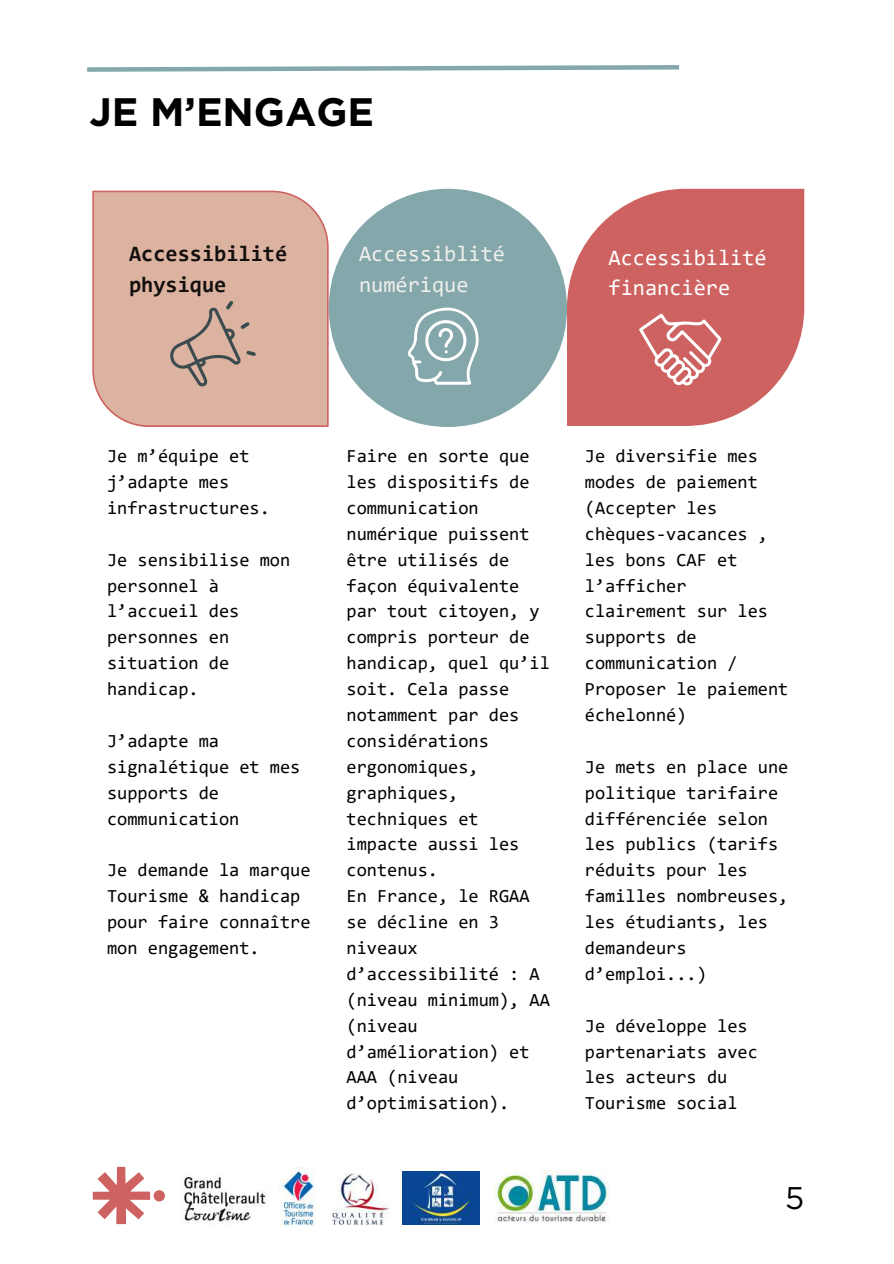
<style>
.page{position:relative;width:894px;height:1264px;background:#fff}
.page>*{position:absolute;margin:0;border:0;box-sizing:border-box;transform-origin:0 0}
.t1{font:700 39.6px "Gotham";color:#000}
.t2{font:31.35px "Gotham";color:#000}
.t3{font:22.05px/30.3px "Consolas";color:#fff}
.t4{font:700 22.05px/30.3px "Consolas";color:#120f0e}
.t5{font:22.05px/30.3px "Consolas";color:#efefea}
.t6{font:18.45px/25.8px "Consolas";color:#000}
</style>
<div class="page">
<div style="left:92px;top:191px;width:236px;height:236px;background:#dcb3a0"></div>
<div style="left:328px;top:189px;width:239px;height:238px;background:#84a7ab;border-radius:50%"></div>
<svg style="left:567px;top:189px;width:237px;height:237px;background:#d37574"></svg>
<svg style="left:87px;top:65px;width:593px;height:7px"></svg>
<svg style="left:169px;top:301px;width:87px;height:85px;background:#c6a495"></svg>
<svg style="left:407px;top:307px;width:71px;height:78px"></svg>
<svg style="left:639px;top:314px;width:82px;height:71px"></svg>
<svg style="left:93px;top:1166px;width:57px;height:58px"></svg>
<div style="left:153px;top:1190px;width:12px;height:11px;background:#cd6261;border-radius:50%"></div>
<img style="left:182px;top:1177px;width:85px;height:46px">
<img style="left:279px;top:1167px;width:36px;height:59px">
<img style="left:332px;top:1173px;width:56px;height:51px">
<img style="left:402px;top:1171px;width:77px;height:53px">
<img style="left:494px;top:1170px;width:115px;height:53px">
<h1 class="t1" style="left:89px;top:88px;width:286px">JE M’ENGAGE</h1>
<p class="t4" style="left:129px;top:241px;width:160px">Accessibilité physique</p>
<p class="t5" style="left:359px;top:241px;width:147px">Accessiblité numérique</p>
<p class="t3" style="left:608px;top:244px;width:160px">Accessibilité financière</p>
<p class="t6" style="left:107px;top:444px;width:164px">Je m’équipe et j’adapte mes infrastructures.</p>
<p class="t6" style="left:107px;top:548px;width:185px">Je sensibilise mon personnel à l’accueil des personnes en situation de handicap.</p>
<p class="t6" style="left:107px;top:729px;width:195px">J’adapte ma signalétique et mes supports de communication</p>
<p class="t6" style="left:107px;top:858px;width:205px">Je demande la marque<br>Tourisme &amp; handicap pour faire connaître mon engagement.</p>
<p class="t6" style="left:346px;top:444px;width:205px">Faire en sorte que les dispositifs de communication numérique puissent être utilisés de façon équivalente par tout citoyen, y compris porteur de handicap, quel qu’il soit. Cela passe notamment par des considérations ergonomiques, graphiques, techniques et impacte aussi les contenus.<br>En France, le RGAA se décline en 3 niveaux d’accessibilité : A (niveau minimum), AA (niveau d’amélioration) et<br>AAA (niveau d’optimisation).</p>
<p class="t6" style="left:584px;top:444px;width:205px">Je diversifie mes modes de paiement (Accepter les chèques-vacances , les bons CAF et l’afficher clairement sur les supports de communication /<br>Proposer le paiement échelonné)</p>
<p class="t6" style="left:584px;top:755px;width:205px">Je mets en place une politique tarifaire différenciée selon les publics (tarifs réduits pour les familles nombreuses, les étudiants, les demandeurs d’emploi...)</p>
<p class="t6" style="left:584px;top:1014px;width:174px">Je développe les partenariats avec les acteurs du<br>Tourisme social</p>
<h2 class="t2" style="left:784px;top:1178px;width:21px">5</h2>
</div>
